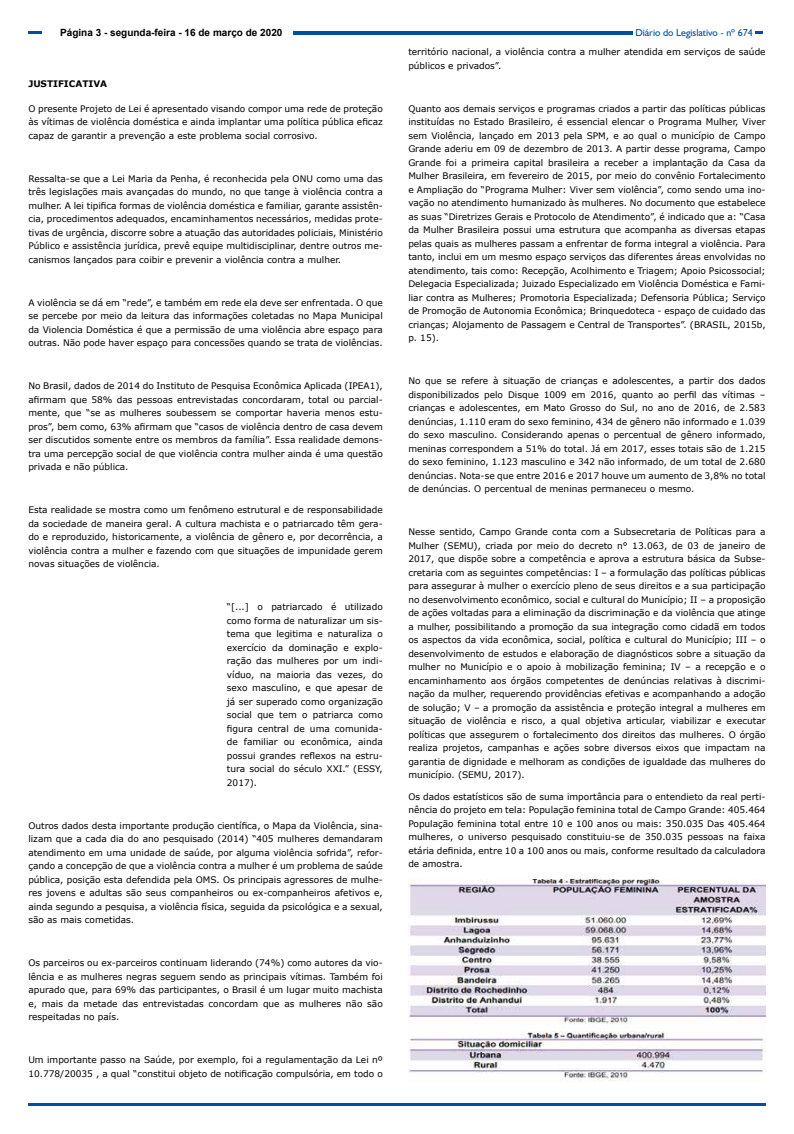
<style>
.page{position:relative;width:794px;height:1134px;background:#fff}
.page>*{position:absolute;margin:0;border:0;box-sizing:border-box;transform-origin:0 0}
.t1{font:700 10px "Arial";color:#000}
.t2{font:10px "Humanist 521 BT";color:#004f9f}
.t3{font:9px/13.5px "Verdana";color:#000;text-align:justify}
.t4{font:700 9px "Verdana";color:#000}
</style>
<div class="page">
<svg style="left:28px;top:31px;width:13px;height:3px"></svg>
<hr style="left:28px;top:1103px;width:737px;height:3px;background:#004f9f">
<svg style="left:755px;top:31px;width:8px;height:3px"></svg>
<hr style="left:293px;top:31px;width:339px;height:3px;background:#004f9f">
<img style="left:408px;top:880px;width:357px;height:201px">
<p class="t1" style="left:60px;top:25px;width:224px">Página 3 - segunda-feira - 16 de março de 2020</p>
<p class="t2" style="left:635px;top:26px;width:119px">Diário do Legislativo - nº 674</p>
<p class="t4" style="left:28px;top:78px;width:80px">JUSTIFICATIVA</p>
<p class="t3" style="left:28px;top:102px;width:356px">O presente Projeto de Lei é apresentado visando compor uma rede de proteção às vítimas de violência doméstica e ainda implantar uma política pública eficaz capaz de garantir a prevenção a este problema social corrosivo.</p>
<p class="t3" style="left:28px;top:172px;width:356px">Ressalta-se que a Lei Maria da Penha, é reconhecida pela ONU como uma das três legislações mais avançadas do mundo, no que tange à violência contra a mulher. A lei tipifica formas de violência doméstica e familiar, garante assistên&shy;cia, procedimentos adequados, encaminhamentos necessários, medidas prote&shy;tivas de urgência, discorre sobre a atuação das autoridades policiais, Ministério Público e assistência jurídica, prevê equipe multidisciplinar, dentre outros me&shy;canismos lançados para coibir e prevenir a violência contra a mulher.</p>
<p class="t3" style="left:28px;top:296px;width:356px">A violência se dá em “rede”, e também em rede ela deve ser enfrentada. O que se percebe por meio da leitura das informações coletadas no Mapa Municipal da Violencia Doméstica é que a permissão de uma violência abre espaço para outras. Não pode haver espaço para concessões quando se trata de violências.</p>
<p class="t3" style="left:28px;top:379px;width:356px">No Brasil, dados de 2014 do Instituto de Pesquisa Econômica Aplicada (IPEA1), afirmam que 58% das pessoas entrevistadas concordaram, total ou parcial&shy;mente, que “se as mulheres soubessem se comportar haveria menos estu&shy;pros”, bem como, 63% afirmam que “casos de violência dentro de casa devem ser discutidos somente entre os membros da família”. Essa realidade demons&shy;tra uma percepção social de que violência contra mulher ainda é uma questão privada e não pública.</p>
<p class="t3" style="left:28px;top:503px;width:356px">Esta realidade se mostra como um fenômeno estrutural e de responsabilidade da sociedade de maneira geral. A cultura machista e o patriarcado têm gera&shy;do e reproduzido, historicamente, a violência de gênero e, por decorrência, a violência contra a mulher e fazendo com que situações de impunidade gerem novas situações de violência.</p>
<p class="t3" style="left:227px;top:600px;width:157px">“[...] o patriarcado é utilizado como forma de naturalizar um sis&shy;tema que legitima e naturaliza o exercício da dominação e explo&shy;ração das mulheres por um indi&shy;víduo, na maioria das vezes, do sexo masculino, e que apesar de já ser superado como organização social que tem o patriarca como figura central de uma comunida&shy;de familiar ou econômica, ainda possui grandes reflexos na estru&shy;tura social do século XXI.” (ESSY, 2017).</p>
<p class="t3" style="left:28px;top:819px;width:356px">Outros dados desta importante produção científica, o Mapa da Violência, sina&shy;lizam que a cada dia do ano pesquisado (2014) “405 mulheres demandaram atendimento em uma unidade de saúde, por alguma violência sofrida”, refor&shy;çando a concepção de que a violência contra a mulher é um problema de saúde pública, posição esta defendida pela OMS. Os principais agressores de mulhe&shy;res jovens e adultas são seus companheiros ou ex-companheiros afetivos e, ainda segundo a pesquisa, a violência física, seguida da psicológica e a sexual, são as mais cometidas.</p>
<p class="t3" style="left:28px;top:956px;width:356px">Os parceiros ou ex-parceiros continuam liderando (74%) como autores da vio&shy;lência e as mulheres negras seguem sendo as principais vítimas. Também foi apurado que, para 69% das participantes, o Brasil é um lugar muito machista e, mais da metade das entrevistadas concordam que as mulheres não são respeitadas no país.</p>
<p class="t3" style="left:28px;top:1053px;width:356px">Um importante passo na Saúde, por exemplo, foi a regulamentação da Lei nº<br>10.778/20035 , a qual “constitui objeto de notificação compulsória, em todo o</p>
<p class="t3" style="left:408px;top:45px;width:359px">território nacional, a violência contra a mulher atendida em serviços de saúde públicos e privados”.</p>
<p class="t3" style="left:408px;top:101px;width:359px">Quanto aos demais serviços e programas criados a partir das políticas públicas instituídas no Estado Brasileiro, é essencial elencar o Programa Mulher, Viver sem Violência, lançado em 2013 pela SPM, e ao qual o município de Campo Grande aderiu em 09 de dezembro de 2013. A partir desse programa, Campo Grande foi a primeira capital brasileira a receber a implantação da Casa da Mulher Brasileira, em fevereiro de 2015, por meio do convênio Fortalecimento e Ampliação do “Programa Mulher: Viver sem violência”, como sendo uma ino&shy;vação no atendimento humanizado às mulheres. No documento que estabelece as suas “Diretrizes Gerais e Protocolo de Atendimento”, é indicado que a: “Casa da Mulher Brasileira possui uma estrutura que acompanha as diversas etapas pelas quais as mulheres passam a enfrentar de forma integral a violência. Para tanto, inclui em um mesmo espaço serviços das diferentes áreas envolvidas no atendimento, tais como: Recepção, Acolhimento e Triagem; Apoio Psicossocial; Delegacia Especializada; Juizado Especializado em Violência Doméstica e Fami&shy;liar contra as Mulheres; Promotoria Especializada; Defensoria Pública; Serviço de Promoção de Autonomia Econômica; Brinquedoteca - espaço de cuidado das crianças; Alojamento de Passagem e Central de Transportes”. (BRASIL, 2015b, p. 15).</p>
<p class="t3" style="left:408px;top:374px;width:359px">No que se refere à situação de crianças e adolescentes, a partir dos dados disponibilizados pelo Disque 1009 em 2016, quanto ao perfil das vítimas – crianças e adolescentes, em Mato Grosso do Sul, no ano de 2016, de 2.583 denúncias, 1.110 eram do sexo feminino, 434 de gênero não informado e 1.039 do sexo masculino. Considerando apenas o percentual de gênero informado, meninas correspondem a 51% do total. Já em 2017, esses totais são de 1.215 do sexo feminino, 1.123 masculino e 342 não informado, de um total de 2.680 denúncias. Nota-se que entre 2016 e 2017 houve um aumento de 3,8% no total de denúncias. O percentual de meninas permaneceu o mesmo.</p>
<p class="t3" style="left:408px;top:525px;width:359px">Nesse sentido, Campo Grande conta com a Subsecretaria de Políticas para a Mulher (SEMU), criada por meio do decreto n° 13.063, de 03 de janeiro de 2017, que dispõe sobre a competência e aprova a estrutura básica da Subse&shy;cretaria com as seguintes competências: I – a formulação das políticas públicas para assegurar à mulher o exercício pleno de seus direitos e a sua participação no desenvolvimento econômico, social e cultural do Município; II – a proposição de ações voltadas para a eliminação da discriminação e da violência que atinge a mulher, possibilitando a promoção da sua integração como cidadã em todos os aspectos da vida econômica, social, política e cultural do Município; III – o desenvolvimento de estudos e elaboração de diagnósticos sobre a situação da mulher no Município e o apoio à mobilização feminina; IV – a recepção e o encaminhamento aos órgãos competentes de denúncias relativas à discrimi&shy;nação da mulher, requerendo providências efetivas e acompanhando a adoção de solução; V – a promoção da assistência e proteção integral a mulheres em situação de violência e risco, a qual objetiva articular, viabilizar e executar políticas que assegurem o fortalecimento dos direitos das mulheres. O órgão realiza projetos, campanhas e ações sobre diversos eixos que impactam na garantia de dignidade e melhoram as condições de igualdade das mulheres do município. (SEMU, 2017).</p>
<p class="t3" style="left:408px;top:789px;width:359px">Os dados estatísticos são de suma importância para o entendieto da real perti&shy;nência do projeto em tela: População feminina total de Campo Grande: 405.464<br>População feminina total entre 10 e 100 anos ou mais: 350.035 Das 405.464 mulheres, o universo pesquisado constituiu-se de 350.035 pessoas na faixa etária definida, entre 10 a 100 anos ou mais, conforme resultado da calculadora de amostra.</p>
</div>
